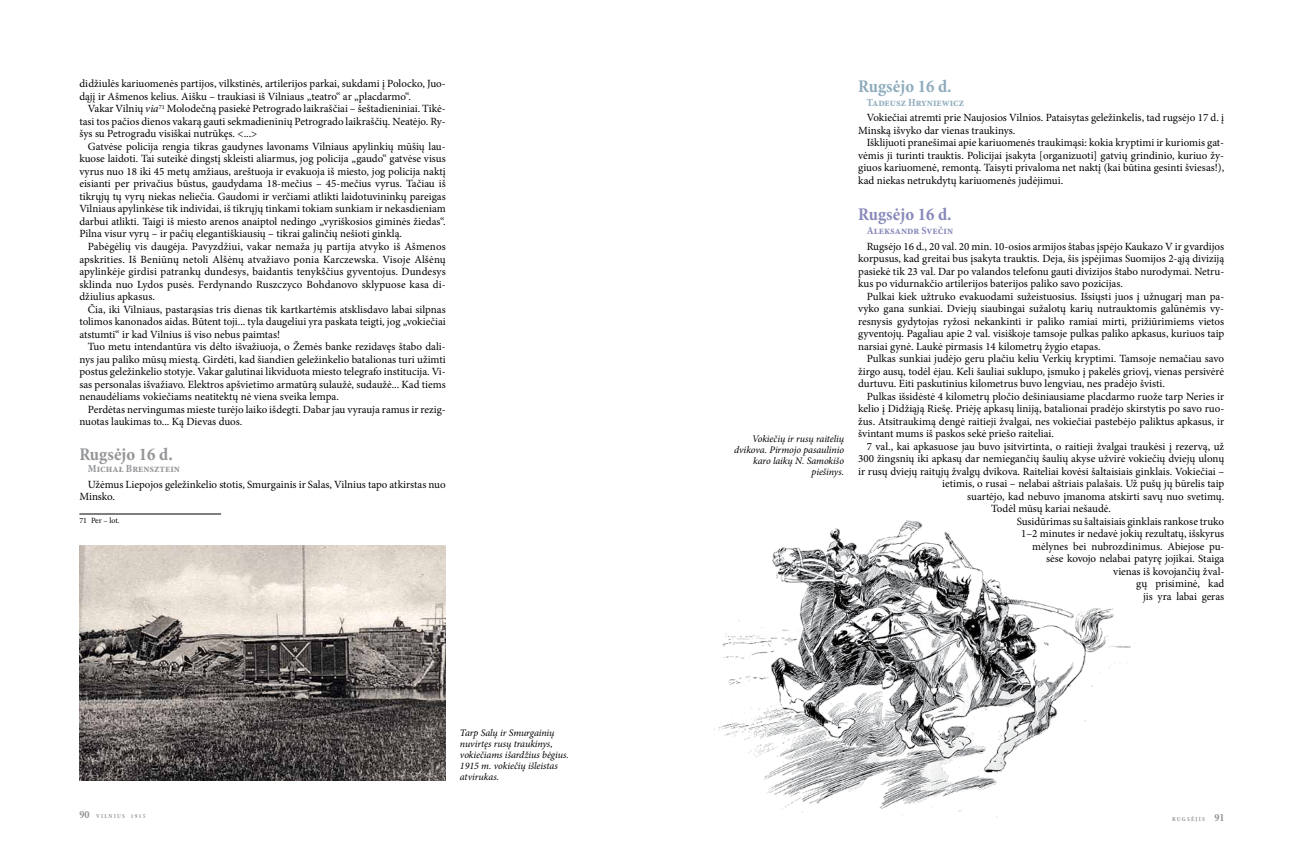
<style>
.page{position:relative;width:1304px;height:851px;background:#fff}
.page>*{position:absolute;margin:0;border:0;box-sizing:border-box;transform-origin:0 0}
.t1{font:700 condensed 18px "Minion Pro";color:#939598}
.t2{font:700 condensed 18px "Minion Pro";color:#8facbd}
.t3{font:700 condensed 18px "Minion Pro";color:#8889ba}
.t4{font:11px/12.5px "Minion Pro";color:#000;text-align:justify}
.t5{font:700 condensed 11px "Minion Pro";color:#939598}
.t6{font:700 condensed 11px "Minion Pro";color:#8facbd}
.t7{font:700 condensed 11px "Minion Pro";color:#8889ba}
.t8{font:italic 10px/11px "Minion Pro";letter-spacing:-.01em;color:#000}
.t9{font:8px "Minion Pro";color:#000}
.t10{font:700 condensed 6px "Minion Pro";letter-spacing:.2em;color:#939598}
.s1{font-style:italic}
.s2{font-size:11px}
</style>
<div class="page">
<img style="left:718px;top:520px;width:413px;height:298px">
<hr style="left:79px;top:513px;width:142px;height:1px;background:#000">
<img style="left:79px;top:545px;width:367px;height:235px">
<p class="t4" style="left:79px;top:78px;width:368px">didžiulės kariuomenės partijos, vilkstinės, artilerijos parkai, sukdami į Polocko, Juo&shy;dąjį ir Ašmenos kelius. Aišku – traukiasi iš Vilniaus „teatro“ ar „placdarmo“.</p>
<p class="t4" style="left:79px;top:103px;width:368px;text-indent:8px">Vakar Vilnių <span class="s1">via</span><sup>71</sup> Molodečną pasiekė Petrogrado laikraščiai – šeštadieniniai. Tikė&shy;tasi tos pačios dienos vakarą gauti sekmadieninių Petrogrado laikraščių. Neatėjo. Ry&shy;šys su Petrogradu visiškai nutrūkęs. &lt;...&gt;</p>
<p class="t4" style="left:79px;top:140px;width:368px;text-indent:9px">Gatvėse policija rengia tikras gaudynes lavonams Vilniaus apylinkių mūšių lau&shy;kuose laidoti. Tai suteikė dingstį skleisti aliarmus, jog policija „gaudo“ gatvėse visus vyrus nuo 18 iki 45 metų amžiaus, areštuoja ir evakuoja iš miesto, jog policija naktį eisianti per privačius būstus, gaudydama 18-mečius – 45-mečius vyrus. Tačiau iš tikrųjų tų vyrų niekas neliečia. Gaudomi ir verčiami atlikti laidotuvininkų pareigas Vilniaus apylinkėse tik individai, iš tikrųjų tinkami tokiam sunkiam ir nekasdieniam darbui atlikti. Taigi iš miesto arenos anaiptol nedingo „vyriškosios giminės žiedas“.<br>Pilna visur vyrų – ir pačių elegantiškiausių – tikrai galinčių nešioti ginklą.</p>
<p class="t4" style="left:79px;top:240px;width:368px;text-indent:9px">Pabėgėlių vis daugėja. Pavyzdžiui, vakar nemaža jų partija atvyko iš Ašmenos apskrities. Iš Beniūnų netoli Alšėnų atvažiavo ponia Karczewska. Visoje Alšėnų apylinkėje girdisi patrankų dundesys, baidantis tenykščius gyventojus. Dundesys sklinda nuo Lydos pusės. Ferdynando Ruszczyco Bohdanovo sklypuose kasa di&shy;džiulius apkasus.</p>
<p class="t4" style="left:79px;top:303px;width:368px;text-indent:9px">Čia, iki Vilniaus, pastarąsias tris dienas tik kartkartėmis atsklisdavo labai silpnas tolimos kanonados aidas. Būtent toji... tyla daugeliui yra paskata teigti, jog „vokiečiai atstumti“ ir kad Vilnius iš viso nebus paimtas!</p>
<p class="t4" style="left:79px;top:340px;width:368px;text-indent:9px">Tuo metu intendantūra vis dėlto išvažiuoja, o Žemės banke rezidavęs štabo dali&shy;nys jau paliko mūsų miestą. Girdėti, kad šiandien geležinkelio batalionas turi užimti postus geležinkelio stotyje. Vakar galutinai likviduota miesto telegrafo institucija. Vi&shy;sas personalas išvažiavo. Elektros apšvietimo armatūrą sulaužė, sudaužė... Kad tiems nenaudėliams vokiečiams neatitektų nė viena sveika lempa.</p>
<p class="t4" style="left:79px;top:403px;width:368px;text-indent:9px">Perdėtas nervingumas mieste turėjo laiko išdegti. Dabar jau vyrauja ramus ir rezig&shy;nuotas laukimas to... Ką Dievas duos.</p>
<h1 class="t1" style="left:79px;top:441px;width:95px">Rugsėjo 16 d.</h1>
<p class="t5" style="left:88px;top:461px;width:94px">Michał Brensztein</p>
<p class="t4" style="left:79px;top:478px;width:368px;text-indent:9px">Užėmus Liepojos geležinkelio stotis, Smurgainis ir Salas, Vilnius tapo atkirstas nuo<br>Minsko.</p>
<p class="t9" style="left:79px;top:515px;width:42px">71 Per – lot.</p>
<p class="t8" style="left:460px;top:727px;width:110px">Tarp Salų ir Smurgainių nuvirtęs rusų traukinys, vokiečiams išardžius bėgius.<br>1915 m. vokiečių išleistas atvirukas.</p>
<p class="t8" style="left:734px;top:433px;width:111px;text-align:right">Vokiečių ir rusų raitelių dvikova. Pirmojo pasaulinio karo laikų N. Samokišo piešinys.</p>
<h1 class="t2" style="left:858px;top:74px;width:95px">Rugsėjo 16 d.</h1>
<p class="t6" style="left:867px;top:95px;width:99px">Tadeusz Hryniewicz</p>
<p class="t4" style="left:858px;top:112px;width:367px;text-indent:9px">Vokiečiai atremti prie Naujosios Vilnios. Pataisytas geležinkelis, tad rugsėjo 17 d. į<br>Minską išvyko dar vienas traukinys.</p>
<p class="t4" style="left:858px;top:137px;width:368px;text-indent:9px">Išklijuoti pranešimai apie kariuomenės traukimąsi: kokia kryptimi ir kuriomis gat&shy;vėmis ji turinti trauktis. Policijai įsakyta [organizuoti] gatvių grindinio, kuriuo žy&shy;giuos kariuomenė, remontą. Taisyti privaloma net naktį (kai būtina gesinti šviesas!), kad niekas netrukdytų kariuomenės judėjimui.</p>
<h1 class="t3" style="left:858px;top:202px;width:95px">Rugsėjo 16 d.</h1>
<p class="t7" style="left:867px;top:223px;width:88px">Aleksandr Svečin</p>
<p class="t4" style="left:858px;top:240px;width:368px;text-indent:9px">Rugsėjo 16 d., 20 val. 20 min. 10-osios armijos štabas įspėjo Kaukazo V ir gvardijos korpusus, kad greitai bus įsakyta trauktis. Deja, šis įspėjimas Suomijos 2-ąją diviziją pasiekė tik 23 val. Dar po valandos telefonu gauti divizijos štabo nurodymai. Netru&shy;kus po vidurnakčio artilerijos baterijos paliko savo pozicijas.</p>
<p class="t4" style="left:858px;top:290px;width:368px;text-indent:9px">Pulkai kiek užtruko evakuodami sužeistuosius. Išsiųsti juos į užnugarį man pa&shy;vyko gana sunkiai. Dviejų siaubingai sužalotų karių nutrauktomis galūnėmis vy&shy;resnysis gydytojas ryžosi nekankinti ir paliko ramiai mirti, prižiūrimiems vietos gyventojų. Pagaliau apie 2 val. visiškoje tamsoje pulkas paliko apkasus, kuriuos taip narsiai gynė. Laukė pirmasis 14 kilometrų žygio etapas.</p>
<p class="t4" style="left:858px;top:352px;width:367px;text-indent:9px">Pulkas sunkiai judėjo geru plačiu keliu Verkių kryptimi. Tamsoje nemačiau savo žirgo ausų, todėl ėjau. Keli šauliai suklupo, įsmuko į pakelės griovį, vienas persivėrė durtuvu. Eiti paskutinius kilometrus buvo lengviau, nes pradėjo švisti.</p>
<p class="t4" style="left:858px;top:390px;width:368px;text-indent:9px">Pulkas išsidėstė 4 kilometrų pločio dešiniausiame placdarmo ruože tarp Neries ir kelio į Didžiąją Riešę. Priėję apkasų liniją, batalionai pradėjo skirstytis po savo ruo&shy;žus. Atsitraukimą dengė raitieji žvalgai, nes vokiečiai pastebėjo paliktus apkasus, ir švintant mums iš paskos sekė priešo raiteliai.</p>
<p class="t4" style="left:867px;top:440px;width:359px">7 val., kai apkasuose jau buvo įsitvirtinta, o raitieji žvalgai traukėsi į rezervą, už</p>
<p class="t4" style="left:858px;top:452px;width:367px">300 žingsnių iki apkasų dar nemiegančių šaulių akyse užvirė vokiečių dviejų ulonų</p>
<p class="t4" style="left:858px;top:465px;width:367px">ir rusų dviejų raitųjų žvalgų dvikova. Raiteliai kovėsi šaltaisiais ginklais. Vokiečiai –</p>
<p class="t4" style="left:942px;top:477px;width:284px">ietimis, o rusai – nelabai aštriais palašais. Už pušų jų būrelis taip</p>
<p class="t4" style="left:967px;top:490px;width:259px">suartėjo, kad nebuvo įmanoma atskirti savų nuo svetimų.</p>
<p class="t4" style="left:991px;top:502px;width:121px">Todėl mūsų kariai nešaudė.</p>
<p class="t4" style="left:1017px;top:515px;width:209px">Susidūrimas su šaltaisiais ginklais rankose truko</p>
<p class="t4" style="left:1021px;top:527px;width:205px">1–2 minutes ir nedavė jokių rezultatų, išskyrus</p>
<p class="t4" style="left:1032px;top:540px;width:194px">mėlynes bei nubrozdinimus. Abiejose pu-</p>
<p class="t4" style="left:1046px;top:552px;width:180px">sėse kovojo nelabai patyrę jojikai. Staiga</p>
<p class="t4" style="left:1113px;top:565px;width:113px">vienas iš kovojančių žval-</p>
<p class="t4" style="left:1136px;top:577px;width:89px">gų prisiminė, kad</p>
<p class="t4" style="left:1143px;top:590px;width:83px">jis yra labai geras</p>
<p class="t10" style="left:79px;top:811px;width:68px"><span class="s2">90</span> VILNIUS 1915</p>
<p class="t5" style="left:1214px;top:809px;width:12px">91</p>
<p class="t10" style="left:1172px;top:814px;width:31px">ru gsėjis</p>
</div>
